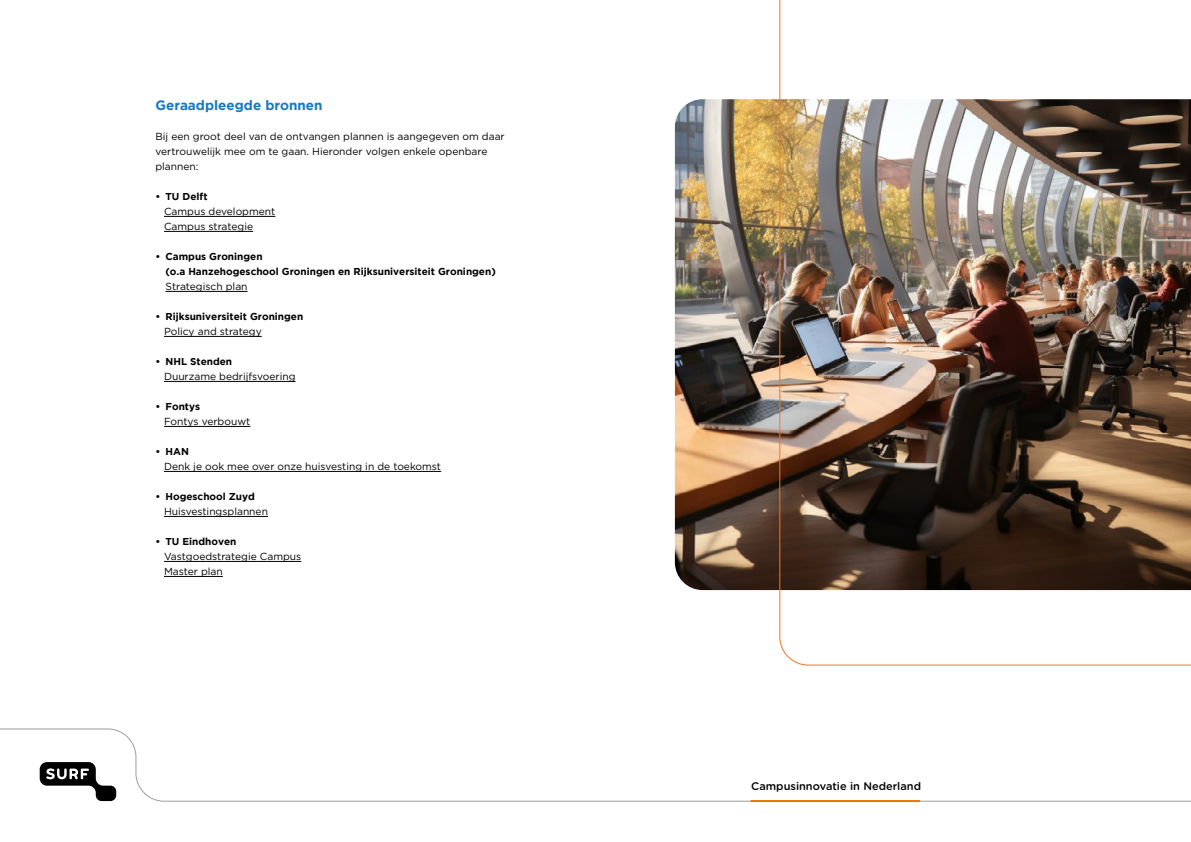
<style>
.page{position:relative;width:1191px;height:842px;background:#fff}
.page>*{position:absolute;margin:0;border:0;box-sizing:border-box;transform-origin:0 0}
.t1{font:700 13.5px "Gotham";color:#177abf}
.t2{font:500 11px "Gotham Rounded";color:#000}
.t3{font:10.2px/15px "Gotham";color:#000}
.t4{font:700 10px/15px "Gotham";color:#000}
</style>
<div class="page">
<hr style="left:164px;top:216px;width:111px;height:1px;background:#000">
<hr style="left:164px;top:231px;width:89px;height:1px;background:#000">
<hr style="left:165px;top:291px;width:83px;height:1px;background:#000">
<hr style="left:164px;top:336px;width:98px;height:1px;background:#000">
<hr style="left:164px;top:381px;width:131px;height:1px;background:#000">
<hr style="left:164px;top:426px;width:86px;height:1px;background:#000">
<hr style="left:164px;top:471px;width:277px;height:1px;background:#000">
<hr style="left:164px;top:516px;width:104px;height:1px;background:#000">
<hr style="left:164px;top:561px;width:137px;height:1px;background:#000">
<hr style="left:164px;top:576px;width:59px;height:1px;background:#000">
<img style="left:675px;top:99px;width:104px;height:491px">
<img style="left:779px;top:0;width:412px;height:666px">
<svg style="left:0;top:729px;width:1191px;height:74px"></svg>
<svg style="left:40px;top:762px;width:76px;height:39px"></svg>
<hr style="left:751px;top:800px;width:168px;height:2px;background:#ea7600">
<h1 class="t1" style="left:155px;top:97px;width:169px">Geraadpleegde bronnen</h1>
<p class="t3" style="left:155px;top:129px;width:351px">Bij een groot deel van de ontvangen plannen is aangegeven om daar vertrouwelijk mee om te gaan. Hieronder volgen enkele openbare plannen:</p>
<p class="t4" style="left:155px;top:189px;width:53px">• TU Delft</p>
<p class="t3" style="left:164px;top:204px;width:113px">Campus development<br>Campus strategie</p>
<p class="t4" style="left:165px;top:249px;width:332px;text-indent:-10px">• Campus Groningen<br>(o.a Hanzehogeschool Groningen en Rijksuniversiteit Groningen)</p>
<p class="t3" style="left:165px;top:279px;width:84px">Strategisch plan</p>
<p class="t4" style="left:155px;top:309px;width:149px">• Rijksuniversiteit Groningen</p>
<p class="t3" style="left:164px;top:324px;width:99px">Policy and strategy</p>
<p class="t4" style="left:155px;top:354px;width:78px">• NHL Stenden</p>
<p class="t3" style="left:164px;top:369px;width:133px">Duurzame bedrijfsvoering</p>
<p class="t4" style="left:155px;top:399px;width:46px">• Fontys</p>
<p class="t3" style="left:164px;top:414px;width:88px">Fontys verbouwt</p>
<p class="t4" style="left:155px;top:444px;width:35px">• HAN</p>
<p class="t3" style="left:164px;top:459px;width:279px">Denk je ook mee over onze huisvesting in de toekomst</p>
<p class="t4" style="left:155px;top:489px;width:101px">• Hogeschool Zuyd</p>
<p class="t3" style="left:164px;top:504px;width:105px">Huisvestingsplannen</p>
<p class="t4" style="left:155px;top:534px;width:82px">• TU Eindhoven</p>
<p class="t3" style="left:164px;top:549px;width:139px">Vastgoedstrategie Campus<br>Master plan</p>
<p class="t2" style="left:751px;top:778px;width:171px">Campusinnovatie in Nederland</p>
</div>
